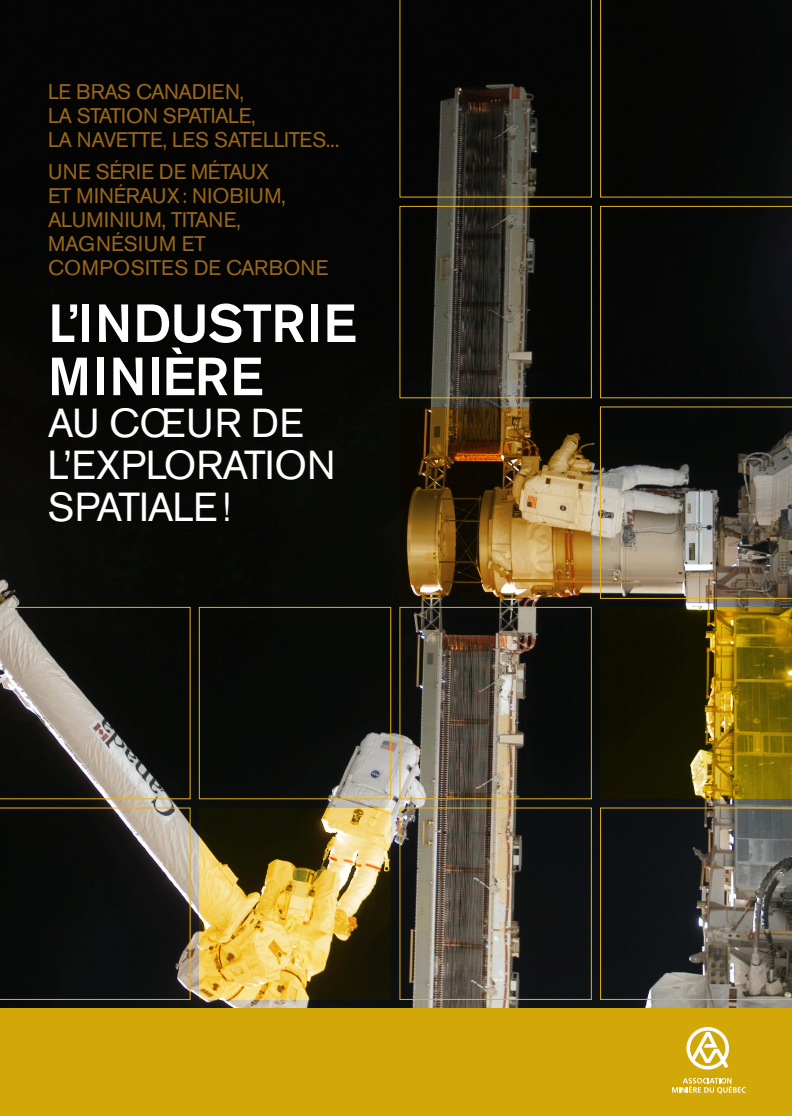
<style>
.page{position:relative;width:792px;height:1116px;background:#fff}
.page>*{position:absolute;margin:0;border:0;box-sizing:border-box;transform-origin:0 0}
.t1{font:500 53.2px/53.2px "Akzidenz Grotesk BE";letter-spacing:.02em;color:#fff}
.t2{font:40.2px/42.1px "Akzidenz Grotesk BE";letter-spacing:-.01em;color:#fff}
.t3{font:21px/24px "Akzidenz Grotesk BE";color:#99671a}
.t4{font:21px/24px "Akzidenz Grotesk BE";letter-spacing:-.02em;color:#99671a}
</style>
<div class="page">
<img style="left:0;top:0;width:792px;height:1008px">
<div style="left:0;top:1008px;width:792px;height:108px;background:#d2a808"></div>
<svg style="left:199px;top:808px;width:192px;height:191px;background:#9e8843"></svg>
<svg style="left:601px;top:607px;width:191px;height:192px;background:#4f4207"></svg>
<svg style="left:400px;top:407px;width:191px;height:191px;background:#745527"></svg>
<svg style="left:0;top:607px;width:190px;height:192px;background:#43403b"></svg>
<svg style="left:0;top:808px;width:190px;height:192px;background:#22221f"></svg>
<div style="left:199px;top:607px;width:192px;height:192px;border:1px solid #e6b120"></div>
<div style="left:400px;top:607px;width:191px;height:192px;border:1px solid #e6b120"></div>
<div style="left:400px;top:808px;width:191px;height:192px;border:1px solid #e6b120"></div>
<svg style="left:600px;top:808px;width:192px;height:192px;background:#48463f"></svg>
<div style="left:400px;top:206px;width:191px;height:192px;border:1px solid #e6b120"></div>
<svg style="left:400px;top:0;width:191px;height:197px;background:#13130f"></svg>
<div style="left:600px;top:0;width:192px;height:197px;background:#050605"></div>
<svg style="left:600px;top:206px;width:192px;height:192px;background:#0d0c09"></svg>
<svg style="left:600px;top:407px;width:192px;height:192px;background:#615b4e"></svg>
<svg style="left:687px;top:1027px;width:42px;height:43px"></svg>
<svg style="left:672px;top:1078px;width:74px;height:16px"></svg>
<p class="t4" style="left:48px;top:80px;width:293px">LE BRAS CANADIEN,<br>LA STATION SPATIALE,<br>LA NAVETTE, LES SATELLITES...</p>
<p class="t3" style="left:48px;top:160px;width:282px">UNE SÉRIE DE MÉTAUX<br>ET MINÉRAUX: NIOBIUM,<br>ALUMINIUM, TITANE,<br>MAGNÉSIUM ET<br>COMPOSITES DE CARBONE</p>
<h1 class="t1" style="left:48px;top:296px;width:310px">L’INDUSTRIE<br>MINIÈRE</h1>
<h2 class="t2" style="left:48px;top:402px;width:289px">AU CŒUR DE<br>L’EXPLORATION<br>SPATIALE!</h2>
</div>
